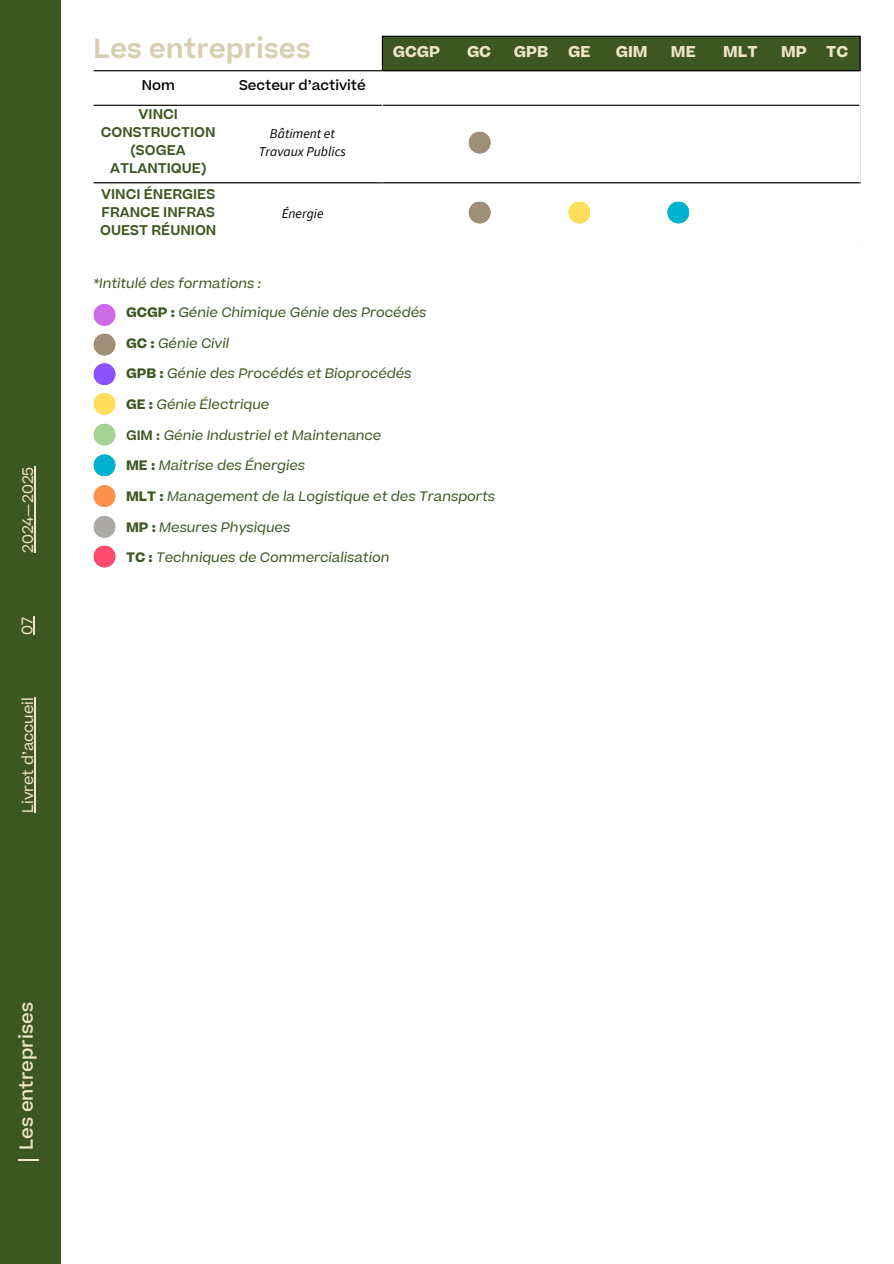
<style>
.page{position:relative;width:894px;height:1264px;background:#fff}
.page>*{position:absolute;margin:0;border:0;box-sizing:border-box;transform-origin:0 0}
.t1{font:600 26.55px "Beatrice";color:#d8ceb1}
.t2{font:500 18.15px "Beatrice";color:#ede4c9}
.t3{font:700 15px "Beatrice";color:#ede4c9}
.t4{font:14.55px "Beatrice";color:#ede4c9}
.t5{font:600 13.5px/18px "Beatrice";color:#3d5720;text-align:center}
.t6{font:italic 13.5px "Source Sans Pro";color:#000}
.t7{font:500 13.5px "Beatrice";color:#000}
.t8{font:italic 13.05px "Beatrice";color:#3d5720}
.s1{font-weight:700;font-style:normal}
.s2{font-weight:600;font-style:normal}
</style>
<div class="page">
<div style="left:383px;top:37px;width:476px;height:33px;background:#3d5720"></div>
<hr style="left:382px;top:37px;width:1px;height:33px;background:#000">
<hr style="left:859px;top:37px;width:1px;height:33px;background:#000">
<hr style="left:382px;top:36px;width:478px;height:1px;background:#000">
<hr style="left:94px;top:70px;width:766px;height:1px;background:#000">
<hr style="left:94px;top:105px;width:765px;height:1px;background:#000">
<hr style="left:94px;top:182px;width:766px;height:1px;background:#000">
<hr style="left:382px;top:71px;width:1px;height:111px;background:#fff">
<div style="left:0;top:0;width:60px;height:1263px;background:#3d5720"></div>
<svg style="left:18px;top:1159px;width:21px;height:1px"></svg>
<hr style="left:34px;top:466px;width:1px;height:87px;background:#ede4c9">
<svg style="left:33px;top:616px;width:2px;height:19px"></svg>
<hr style="left:34px;top:697px;width:2px;height:116px;background:#ede4c9">
<svg style="left:94px;top:304px;width:21px;height:21px"></svg>
<svg style="left:94px;top:334px;width:21px;height:21px"></svg>
<svg style="left:94px;top:363px;width:21px;height:22px"></svg>
<svg style="left:94px;top:424px;width:21px;height:21px"></svg>
<svg style="left:94px;top:393px;width:21px;height:21px"></svg>
<svg style="left:94px;top:454px;width:21px;height:22px"></svg>
<svg style="left:94px;top:485px;width:21px;height:21px"></svg>
<svg style="left:94px;top:516px;width:21px;height:21px"></svg>
<svg style="left:94px;top:545px;width:21px;height:22px"></svg>
<svg style="left:468px;top:132px;width:22px;height:21px"></svg>
<svg style="left:468px;top:202px;width:22px;height:21px"></svg>
<div style="left:568px;top:202px;width:22px;height:21px;background:#ffde59;border-radius:50%"></div>
<svg style="left:568px;top:202px;width:21px;height:21px"></svg>
<div style="left:667px;top:202px;width:22px;height:21px;background:#00b2cd;border-radius:50%"></div>
<svg style="left:667px;top:202px;width:21px;height:21px"></svg>
<p class="t4" style="left:22px;top:553px;width:88px;rotate:-90deg">2024—2025</p>
<p class="t4" style="left:22px;top:635px;width:19px;rotate:-90deg">07</p>
<p class="t4" style="left:23px;top:813px;width:117px;rotate:-90deg">Livret d’accueil</p>
<p class="t1" style="left:94px;top:38px;width:219px">Les entreprises</p>
<p class="t7" style="left:142px;top:81px;width:35px">Nom</p>
<p class="t7" style="left:239px;top:81px;width:128px">Secteur d’activité</p>
<p class="t5" style="left:101px;top:107px;width:116px">VINCI<br>CONSTRUCTION (SOGEA<br>ATLANTIQUE)</p>
<p class="t6" style="left:270px;top:125px;width:66px">Bâtiment et</p>
<p class="t6" style="left:259px;top:143px;width:89px">Travaux Publics</p>
<p class="t5" style="left:100px;top:187px;width:118px;text-align:justify">VINCI ÉNERGIES FRANCE INFRAS OUEST RÉUNION</p>
<p class="t8" style="left:94px;top:279px;width:169px">*Intitulé des formations :</p>
<p class="t6" style="left:281px;top:205px;width:43px">Énergie</p>
<h3 class="t3" style="left:392px;top:46px;width:49px">GCGP</h3>
<p class="t3" style="left:467px;top:46px;width:26px">GC</p>
<h3 class="t3" style="left:514px;top:46px;width:36px">GPB</h3>
<h2 class="t3" style="left:568px;top:46px;width:24px">GE</h2>
<p class="t3" style="left:615px;top:46px;width:33px">GIM</p>
<p class="t3" style="left:670px;top:46px;width:26px">ME</p>
<p class="t3" style="left:723px;top:46px;width:36px">MLT</p>
<p class="t3" style="left:780px;top:46px;width:27px">MP</p>
<p class="t3" style="left:826px;top:46px;width:24px">TC</p>
<p class="t8" style="left:126px;top:307px;width:302px"><span class="s1">GCGP :</span> Génie Chimique Génie des Procédés</p>
<p class="t8" style="left:126px;top:338px;width:104px"><span class="s1">GC :</span> Génie Civil</p>
<p class="t8" style="left:126px;top:369px;width:287px"><span class="s1">GPB :</span> Génie des Procédés et Bioprocédés</p>
<p class="t8" style="left:126px;top:399px;width:145px"><span class="s1">GE :</span> Génie Électrique</p>
<p class="t8" style="left:126px;top:430px;width:257px"><span class="s2">GIM :</span> Génie Industriel et Maintenance</p>
<p class="t8" style="left:126px;top:461px;width:181px"><span class="s1">ME :</span> Maitrise des Énergies</p>
<p class="t8" style="left:126px;top:491px;width:370px"><span class="s1">MLT :</span> Management de la Logistique et des Transports</p>
<p class="t8" style="left:126px;top:522px;width:166px"><span class="s1">MP :</span> Mesures Physiques</p>
<p class="t8" style="left:126px;top:552px;width:265px"><span class="s1">TC :</span> Techniques de Commercialisation</p>
<h1 class="t2" style="left:19px;top:1150px;width:149px;rotate:-90deg">Les entreprises</h1>
</div>
